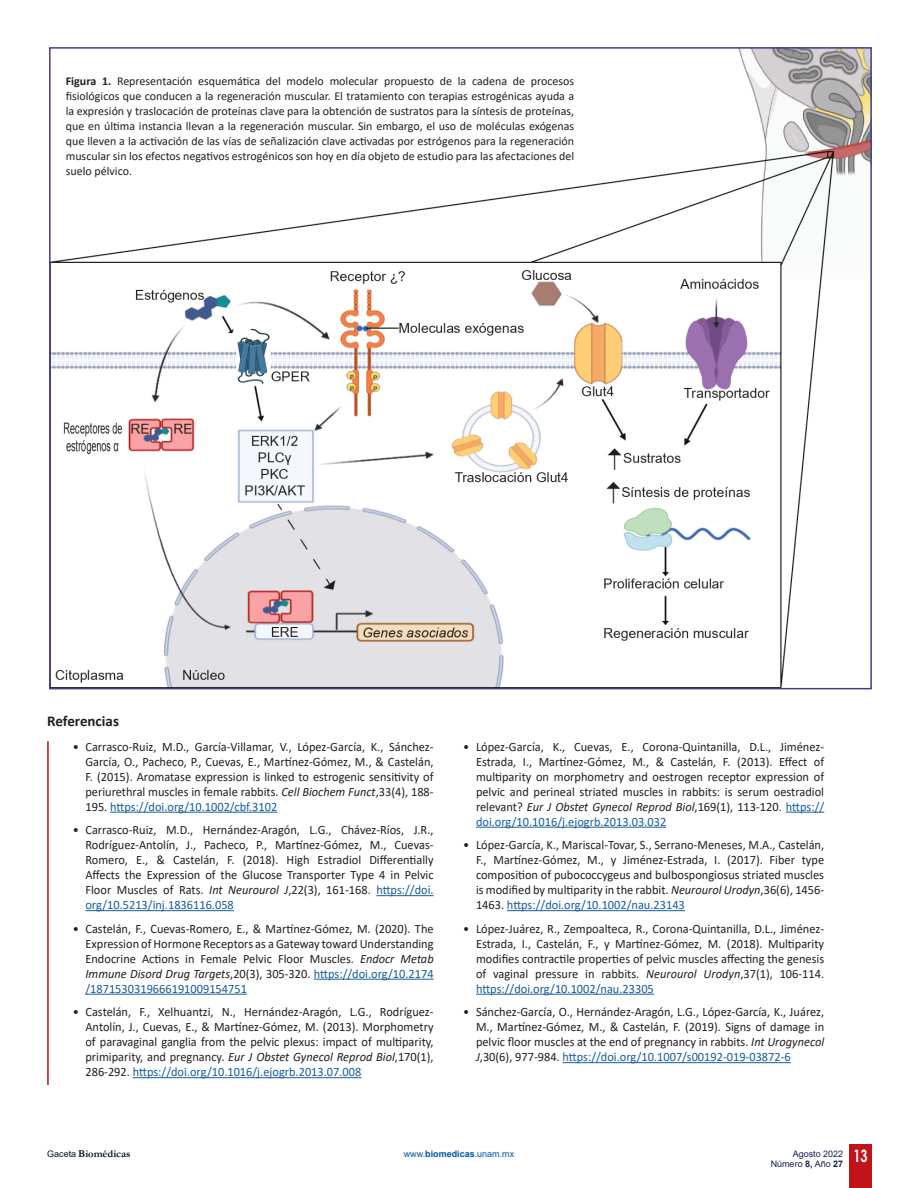
<style>
.page{position:relative;width:918px;height:1188px;background:#fff}
.page>*{position:absolute;margin:0;border:0;box-sizing:border-box;transform-origin:0 0}
.t1{font:700 17.1px "Century Gothic";color:#fff;scale:.74 1}
.t2{font:700 15px "Calibri";color:#231f20}
.t3{font:12.75px/15px "Calibri";color:#231f20;text-align:justify}
.t4{font:12px/15px "Calibri";color:#231f20;text-align:justify}
.t5{font:700 10.5px "Garamond";color:#00102d}
.t6{font:9px "Arial";color:#151f58}
.t7{font:9px "Arial";color:#0159a9}
.s1{font-weight:700}
.s2{font-style:italic}
.s3{color:#175d9e}
.s4{font-family:"Arial";font-weight:400;font-size:9px}
</style>
<div class="page">
<div style="left:849px;top:1145px;width:23px;height:43px;background:#c2121a"></div>
<hr style="left:110px;top:812px;width:167px;height:1px;background:#175d9e">
<hr style="left:376px;top:895px;width:58px;height:1px;background:#175d9e">
<hr style="left:85px;top:910px;width:149px;height:1px;background:#175d9e">
<hr style="left:314px;top:979px;width:120px;height:1px;background:#175d9e">
<hr style="left:85px;top:994px;width:162px;height:1px;background:#175d9e">
<hr style="left:133px;top:1077px;width:228px;height:1px;background:#175d9e">
<hr style="left:47px;top:741px;width:2px;height:344px;background:#c2121a">
<img style="left:52px;top:50px;width:817px;height:636px">
<hr style="left:786px;top:812px;width:38px;height:1px;background:#175d9e">
<hr style="left:476px;top:827px;width:190px;height:1px;background:#175d9e">
<hr style="left:507px;top:910px;width:178px;height:1px;background:#175d9e">
<hr style="left:476px;top:994px;width:178px;height:1px;background:#175d9e">
<hr style="left:563px;top:1062px;width:228px;height:1px;background:#175d9e">
<p class="t4" style="left:66px;top:73px;width:510px"><span class="s1">Figura 1.</span> Representación esquemática del modelo molecular propuesto de la cadena de procesos fisiológicos que conducen a la regeneración muscular. El tratamiento con terapias estrogénicas ayuda a la expresión y traslocación de proteínas clave para la obtención de sustratos para la síntesis de proteínas, que en última instancia llevan a la regeneración muscular. Sin embargo, el uso de moléculas exógenas que lleven a la activación de las vías de señalización clave activadas por estrógenos para la regeneración muscular sin los efectos negativos estrogénicos son hoy en día objeto de estudio para las afectaciones del suelo pélvico.</p>
<p class="t2" style="left:47px;top:711px;width:73px">Referencias</p>
<p class="t3" style="left:85px;top:739px;width:350px;text-indent:-13px">• Carrasco-Ruiz, M.D., García-Villamar, V., López-García, K., Sánchez-García, O., Pacheco, P., Cuevas, E., Martínez-Gómez, M., &amp; Castelán, F. (2015). Aromatase expression is linked to estrogenic sensitivity of periurethral muscles in female rabbits. <span class="s2">Cell Biochem Funct</span>,33(4), 188- 195. <span class="s3">https://doi.org/10.1002/cbf.3102</span></p>
<p class="t3" style="left:85px;top:822px;width:350px;text-indent:-13px">• Carrasco-Ruiz, M.D., Hernández-Aragón, L.G., Chávez-Ríos, J.R., Rodríguez-Antolín, J., Pacheco, P., Martínez-Gómez, M., Cuevas-Romero, E., &amp; Castelán, F. (2018). High Estradiol Differentially Affects the Expression of the Glucose Transporter Type 4 in Pelvic Floor Muscles of Rats. <span class="s2">Int Neurourol J</span>,22(3), 161-168. <span class="s3">https://doi. org/10.5213/inj.1836116.058</span></p>
<p class="t3" style="left:85px;top:921px;width:350px;text-indent:-13px">• Castelán, F., Cuevas-Romero, E., &amp; Martínez-Gómez, M. (2020). The Expression of Hormone Receptors as a Gateway toward Understanding Endocrine Actions in Female Pelvic Floor Muscles. <span class="s2">Endocr Metab Immune Disord Drug Targets</span>,20(3), 305-320. <span class="s3">https://doi.org/10.2174 /1871530319666191009154751</span></p>
<p class="t3" style="left:85px;top:1004px;width:350px;text-indent:-13px">• Castelán, F., Xelhuantzi, N., Hernández-Aragón, L.G., Rodríguez-Antolín, J., Cuevas, E., &amp; Martínez-Gómez, M. (2013). Morphometry of paravaginal ganglia from the pelvic plexus: impact of multiparity, primiparity, and pregnancy. <span class="s2">Eur J Obstet Gynecol Reprod Biol</span>,170(1), 286-292. <span class="s3">https://doi.org/10.1016/j.ejogrb.2013.07.008</span></p>
<p class="t3" style="left:476px;top:739px;width:350px;text-indent:-13px">• López-García, K., Cuevas, E., Corona-Quintanilla, D.L., Jiménez-Estrada, I., Martínez-Gómez, M., &amp; Castelán, F. (2013). Effect of multiparity on morphometry and oestrogen receptor expression of pelvic and perineal striated muscles in rabbits: is serum oestradiol relevant? <span class="s2">Eur J Obstet Gynecol Reprod Biol</span>,169(1), 113-120. <span class="s3">https:// doi.org/10.1016/j.ejogrb.2013.03.032</span></p>
<p class="t3" style="left:476px;top:837px;width:350px;text-indent:-13px">• López-García, K., Mariscal-Tovar, S., Serrano-Meneses, M.A., Castelán, F., Martínez-Gómez, M., y Jiménez-Estrada, I. (2017). Fiber type composition of pubococcygeus and bulbospongiosus striated muscles is modified by multiparity in the rabbit. <span class="s2">Neurourol Urodyn</span>,36(6), 1456- 1463. <span class="s3">https://doi.org/10.1002/nau.23143</span></p>
<p class="t3" style="left:476px;top:921px;width:350px;text-indent:-13px">• López-Juárez, R., Zempoalteca, R., Corona-Quintanilla, D.L., Jiménez-Estrada, I., Castelán, F., y Martínez-Gómez, M. (2018). Multiparity modifies contractile properties of pelvic muscles affecting the genesis of vaginal pressure in rabbits. <span class="s2">Neurourol Urodyn</span>,37(1), 106-114. <span class="s3">https://doi.org/10.1002/nau.23305</span></p>
<p class="t3" style="left:476px;top:1004px;width:350px;text-indent:-13px">• Sánchez-García, O., Hernández-Aragón, L.G., López-García, K., Juárez, M., Martínez-Gómez, M., &amp; Castelán, F. (2019). Signs of damage in pelvic floor muscles at the end of pregnancy in rabbits. <span class="s2">Int Urogynecol J</span>,30(6), 977-984. <span class="s3">https://doi.org/10.1007/s00192-019-03872-6</span></p>
<p class="t5" style="left:47px;top:1146px;width:85px"><span class="s4">Gaceta</span> Biomédicas</p>
<p class="t7" style="left:404px;top:1148px;width:112px">www.<span class="s1">biomedicas</span>.unam.mx</p>
<p class="t6" style="left:793px;top:1147px;width:52px">Agosto 2022</p>
<p class="t6" style="left:771px;top:1158px;width:74px">Número <span class="s1">8,</span> Año <span class="s1">27</span></p>
<p class="t1" style="left:853px;top:1143px;width:20px">13</p>
</div>
